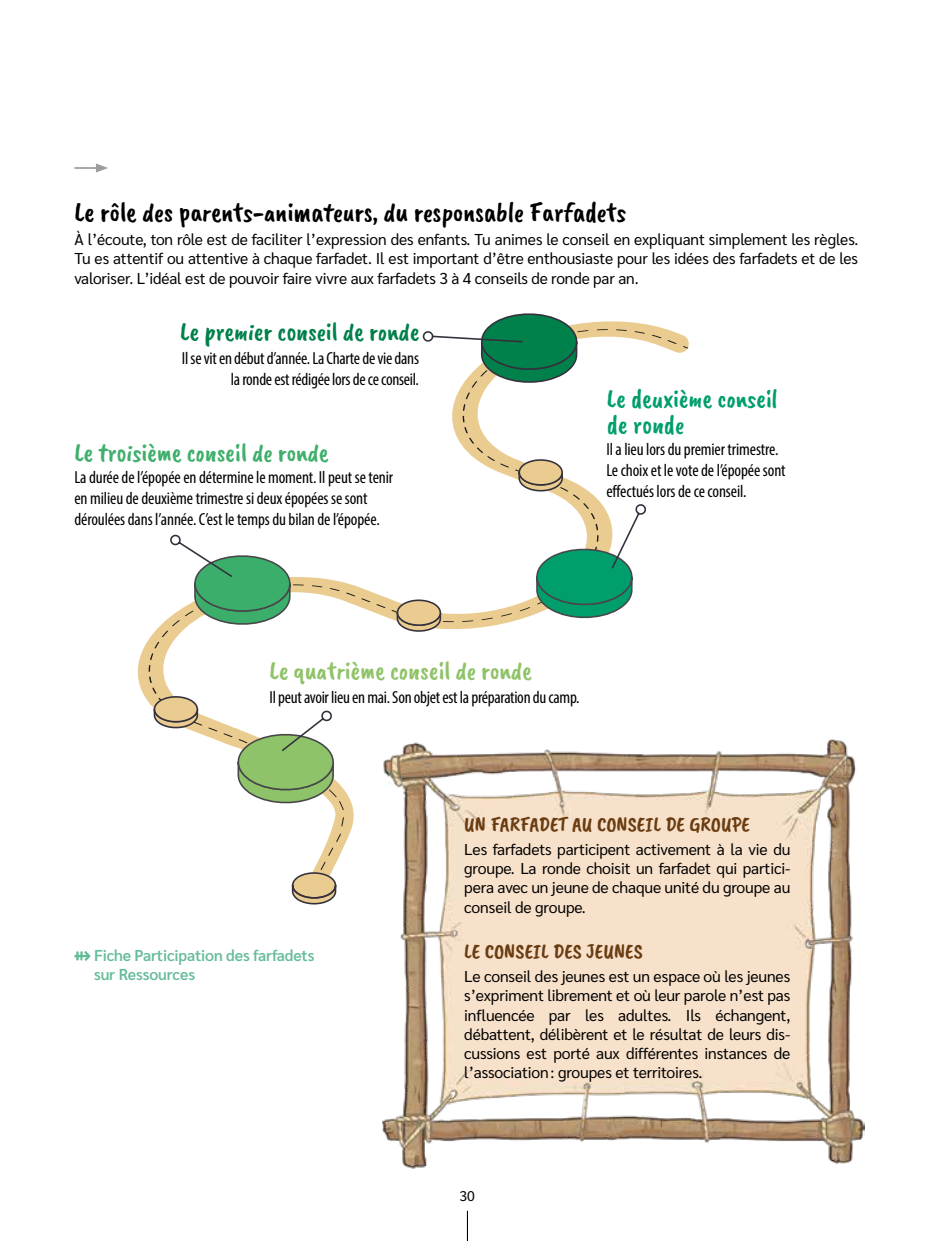
<style>
.page{position:relative;width:943px;height:1241px;background:#fff}
.page>*{position:absolute;margin:0;border:0;box-sizing:border-box;transform-origin:0 0}
.t1{font:28px "Caveat Brush";letter-spacing:-.01em;color:#000}
.t2{font:26.25px "Caveat Brush";letter-spacing:-.01em;color:#90c369}
.t3{font:26.25px "Caveat Brush";letter-spacing:-.01em;color:#3faf6c}
.t4{font:26.25px/26.2px "Caveat Brush";letter-spacing:-.01em;color:#009e6d}
.t5{font:26.25px "Caveat Brush";letter-spacing:-.01em;color:#00814b}
.t6{font:21px "Caveat Brush";color:#693c11}
.t7{font:condensed 17.5px/21px "Myriad Pro";letter-spacing:-.005em;color:#000}
.t8{font:15.75px/19.2px "Sarabun";letter-spacing:-.01em;color:#000;text-align:justify}
.t9{font:600 15.75px/19.2px "Sarabun";letter-spacing:-.01em;color:#65bc99}
.t10{font:14px "Sarabun";color:#000}
</style>
<div class="page">
<hr style="left:467px;top:1210px;width:1px;height:30px;background:#000">
<img style="left:382px;top:739px;width:483px;height:429px">
<hr style="left:74px;top:167px;width:25px;height:2px;background:#9d9d9c">
<svg style="left:96px;top:163px;width:12px;height:9px"></svg>
<svg style="left:137px;top:327px;width:553px;height:424px"></svg>
<svg style="left:667px;top:340px;width:9px;height:4px"></svg>
<svg style="left:391px;top:313px;width:270px;height:321px"></svg>
<svg style="left:149px;top:533px;width:236px;height:374px"></svg>
<svg style="left:74px;top:951px;width:17px;height:10px"></svg>
<h1 class="t1" style="left:74px;top:196px;width:553px">Le rôle des parents-animateurs, du responsable Farfadets</h1>
<p class="t8" style="left:74px;top:230px;width:785px">À l’écoute, ton rôle est de faciliter l’expression des enfants. Tu animes le conseil en expliquant simplement les règles.<br>Tu es attentif ou attentive à chaque farfadet. Il est important d’être enthousiaste pour les idées des farfadets et de les valoriser. L’idéal est de pouvoir faire vivre aux farfadets 3 à 4 conseils de ronde par an.</p>
<h2 class="t5" style="left:180px;top:316px;width:241px">Le premier conseil de ronde</h2>
<p class="t7" style="left:182px;top:347px;width:238px;text-align:right">Il se vit en début d’année. La Charte de vie dans la ronde est rédigée lors de ce conseil.</p>
<h2 class="t3" style="left:74px;top:437px;width:255px">Le troisième conseil de ronde</h2>
<p class="t7" style="left:74px;top:466px;width:320px">La durée de l’épopée en détermine le moment. Il peut se tenir en milieu de deuxième trimestre si deux épopées se sont déroulées dans l’année. C’est le temps du bilan de l’épopée.</p>
<h2 class="t4" style="left:607px;top:385px;width:172px">Le deuxième conseil de ronde</h2>
<p class="t7" style="left:606px;top:438px;width:181px">Il a lieu lors du premier trimestre.<br>Le choix et le vote de l’épopée sont effectués lors de ce conseil.</p>
<h2 class="t2" style="left:269px;top:655px;width:264px">Le quatrième conseil de ronde</h2>
<p class="t7" style="left:269px;top:686px;width:311px">Il peut avoir lieu en mai. Son objet est la préparation du camp.</p>
<p class="t9" style="left:94px;top:945px;width:222px">Fiche Participation des farfadets sur Ressources</p>
<h3 class="t6" style="left:464px;top:811px;width:287px">UN FARFADET AU CONSEIL DE GROUPE</h3>
<p class="t8" style="left:464px;top:839px;width:327px">Les farfadets participent activement à la vie du groupe. La ronde choisit un farfadet qui partici&shy;pera avec un jeune de chaque unité du groupe au conseil de groupe.</p>
<h3 class="t6" style="left:464px;top:938px;width:180px">LE CONSEIL DES JEUNES</h3>
<p class="t8" style="left:464px;top:966px;width:327px">Le conseil des jeunes est un espace où les jeunes s’expriment librement et où leur parole n’est pas influencée par les adultes. Ils échangent, débattent, délibèrent et le résultat de leurs dis&shy;cussions est porté aux différentes instances de l’association: groupes et territoires.</p>
<p class="t10" style="left:459px;top:1187px;width:17px">30</p>
</div>
